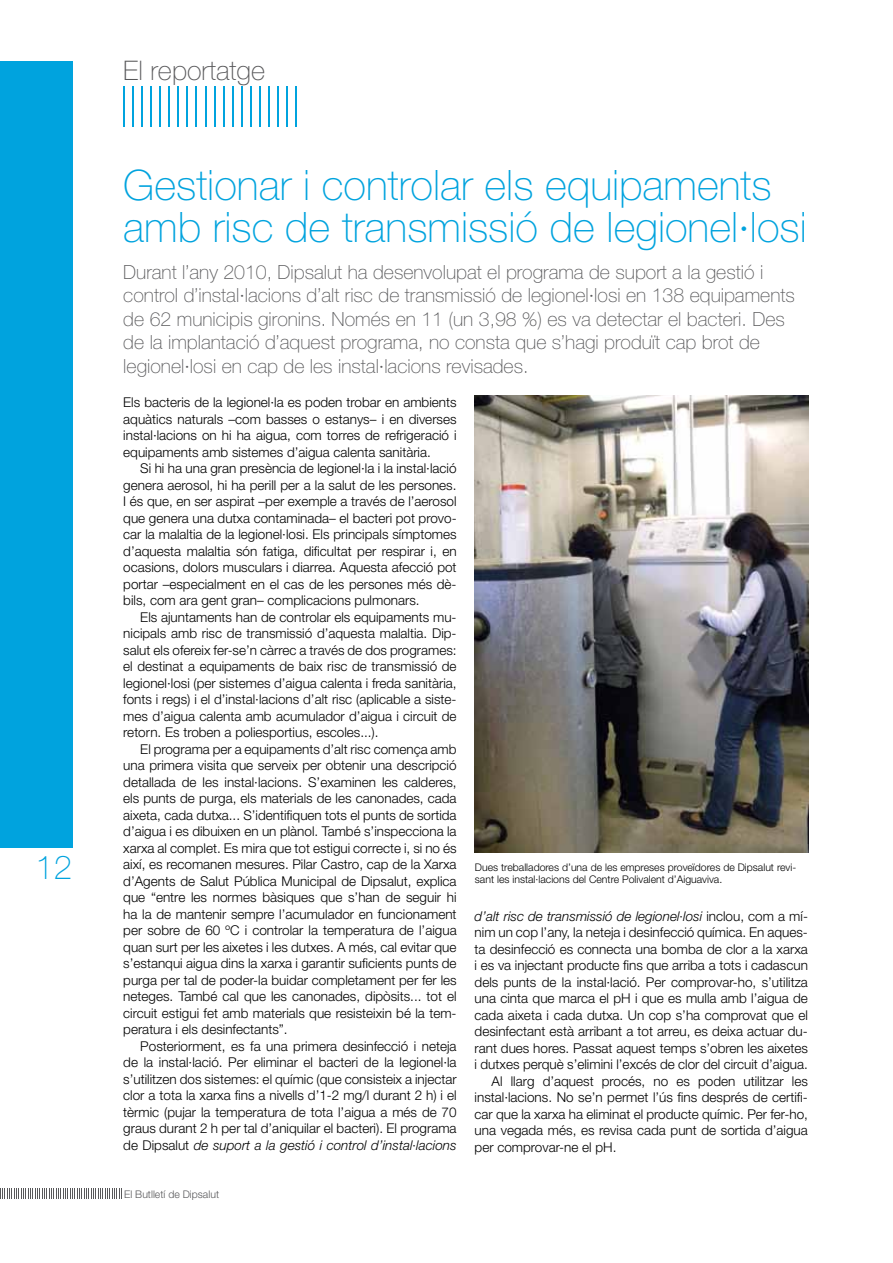
<style>
.page{position:relative;width:893px;height:1263px;background:#fff}
.page>*{position:absolute;margin:0;border:0;box-sizing:border-box;transform-origin:0 0}
.t1{font:100 42px/42px "Helvetica Neue LT Std";color:#00a3de}
.t2{font:100 33px "Helvetica Neue LT Std";color:#00a3de}
.t3{font:100 27px "Helvetica Neue LT Std";color:#58585a}
.t4{font:100 19.5px/23.4px "Helvetica Neue LT Std";color:#58585a}
.t5{font:300 13.5px/16.5px "Helvetica Neue LT Std";color:#000;text-align:justify}
.t6{font:italic 300 13.5px "Helvetica Neue LT Std";color:#000}
.t7{font:300 10.5px/12.6px "Helvetica Neue LT Std";color:#000}
.t8{font:300 10.5px "Helvetica Neue LT Std";color:#58585a}
.s1{font-style:italic}
.s2{font-style:normal}
</style>
<div class="page">
<svg style="left:0;top:1189px;width:122px;height:10px"></svg>
<div style="left:0;top:61px;width:72px;height:787px;background:#00a3de"></div>
<hr style="left:123px;top:86px;width:2px;height:40px;background:#00a3de">
<hr style="left:132px;top:86px;width:2px;height:40px;background:#00a3de">
<hr style="left:141px;top:86px;width:2px;height:40px;background:#00a3de">
<hr style="left:150px;top:86px;width:2px;height:40px;background:#00a3de">
<hr style="left:159px;top:86px;width:2px;height:40px;background:#00a3de">
<hr style="left:169px;top:86px;width:1px;height:40px;background:#00a3de">
<hr style="left:178px;top:86px;width:1px;height:40px;background:#00a3de">
<hr style="left:187px;top:86px;width:1px;height:40px;background:#00a3de">
<hr style="left:196px;top:86px;width:1px;height:40px;background:#00a3de">
<hr style="left:205px;top:86px;width:1px;height:40px;background:#00a3de">
<hr style="left:214px;top:86px;width:1px;height:40px;background:#00a3de">
<hr style="left:223px;top:86px;width:1px;height:40px;background:#00a3de">
<hr style="left:232px;top:86px;width:1px;height:40px;background:#00a3de">
<hr style="left:241px;top:86px;width:1px;height:40px;background:#00a3de">
<hr style="left:250px;top:86px;width:2px;height:40px;background:#00a3de">
<hr style="left:259px;top:86px;width:2px;height:40px;background:#00a3de">
<hr style="left:268px;top:86px;width:2px;height:40px;background:#00a3de">
<hr style="left:277px;top:86px;width:2px;height:40px;background:#00a3de">
<hr style="left:286px;top:86px;width:2px;height:40px;background:#00a3de">
<hr style="left:295px;top:86px;width:2px;height:40px;background:#00a3de">
<img style="left:475px;top:395px;width:333px;height:458px">
<h3 class="t3" style="left:123px;top:55px;width:143px">El reportatge</h3>
<h1 class="t1" style="left:123px;top:164px;width:685px">Gestionar i controlar els equipaments amb risc de transmissió de legionel·losi</h1>
<p class="t4" style="left:123px;top:260px;width:673px">Durant l’any 2010, Dipsalut ha desenvolupat el programa de suport a la gestió i control d’instal·lacions d’alt risc de transmissió de legionel·losi en 138 equipaments de 62 municipis gironins. Només en 11 (un 3,98 %) es va detectar el bacteri. Des de la implantació d’aquest programa, no consta que s’hagi produït cap brot de legionel·losi en cap de les instal·lacions revisades.</p>
<p class="t5" style="left:123px;top:394px;width:335px">Els bacteris de la legionel·la es poden trobar en ambients aquàtics naturals –com basses o estanys– i en diverses instal·lacions on hi ha aigua, com torres de refrigeració i equipaments amb sistemes d’aigua calenta sanitària.</p>
<p class="t5" style="left:123px;top:460px;width:335px;text-indent:17px">Si hi ha una gran presència de legionel·la i la instal·lació genera aerosol, hi ha perill per a la salut de les persones.<br>I és que, en ser aspirat –per exemple a través de l’aerosol que genera una dutxa contaminada– el bacteri pot provo&shy;car la malaltia de la legionel·losi. Els principals símptomes d’aquesta malaltia són fatiga, dificultat per respirar i, en ocasions, dolors musculars i diarrea. Aquesta afecció pot portar –especialment en el cas de les persones més dè&shy;bils, com ara gent gran– complicacions pulmonars.</p>
<p class="t5" style="left:123px;top:608px;width:335px;text-indent:17px">Els ajuntaments han de controlar els equipaments mu&shy;nicipals amb risc de transmissió d’aquesta malaltia. Dip&shy;salut els ofereix fer-se’n càrrec a través de dos programes: el destinat a equipaments de baix risc de transmissió de legionel·losi (per sistemes d’aigua calenta i freda sanitària, fonts i regs) i el d’instal·lacions d’alt risc (aplicable a siste&shy;mes d’aigua calenta amb acumulador d’aigua i circuit de retorn. Es troben a poliesportius, escoles...).</p>
<p class="t5" style="left:123px;top:740px;width:335px;text-indent:17px">El programa per a equipaments d’alt risc comença amb una primera visita que serveix per obtenir una descripció detallada de les instal·lacions. S’examinen les calderes, els punts de purga, els materials de les canonades, cada aixeta, cada dutxa... S’identifiquen tots el punts de sortida d’aigua i es dibuixen en un plànol. També s’inspecciona la xarxa al complet. Es mira que tot estigui correcte i, si no és així, es recomanen mesures. Pilar Castro, cap de la Xarxa d’Agents de Salut Pública Municipal de Dipsalut, explica que “entre les normes bàsiques que s’han de seguir hi ha la de mantenir sempre l’acumulador en funcionament per sobre de 60 ºC i controlar la temperatura de l’aigua quan surt per les aixetes i les dutxes. A més, cal evitar que s’estanqui aigua dins la xarxa i garantir suficients punts de purga per tal de poder-la buidar completament per fer les neteges. També cal que les canonades, dipòsits... tot el circuit estigui fet amb materials que resisteixin bé la tem&shy;peratura i els desinfectants”.</p>
<p class="t5" style="left:123px;top:1037px;width:335px;text-indent:17px">Posteriorment, es fa una primera desinfecció i neteja de la instal·lació. Per eliminar el bacteri de la legionel·la s’utilitzen dos sistemes: el químic (que consisteix a injectar clor a tota la xarxa fins a nivells d’1-2 mg/l durant 2 h) i el tèrmic (pujar la temperatura de tota l’aigua a més de 70 graus durant 2 h per tal d’aniquilar el bacteri). El programa de Dipsalut <span class="s1">de suport a la gestió i control d’instal·lacions</span></p>
<h2 class="t2" style="left:36px;top:848px;width:38px">12</h2>
<p class="t7" style="left:475px;top:860px;width:323px">Dues treballadores d’una de les empreses proveïdores de Dipsalut revi&shy;sant les instal·lacions del Centre Polivalent d’Aiguaviva.</p>
<p class="t6" style="left:475px;top:908px;width:335px">d’alt risc de transmissió de legionel·losi <span class="s2">inclou, com a mí-</span></p>
<p class="t5" style="left:475px;top:924px;width:335px">nim un cop l’any, la neteja i desinfecció química. En aques-</p>
<p class="t5" style="left:475px;top:940px;width:335px">ta desinfecció es connecta una bomba de clor a la xarxa</p>
<p class="t5" style="left:475px;top:957px;width:335px">i es va injectant producte fins que arriba a tots i cadascun</p>
<p class="t5" style="left:475px;top:973px;width:335px">dels punts de la instal·lació. Per comprovar-ho, s’utilitza</p>
<p class="t5" style="left:475px;top:990px;width:335px">una cinta que marca el pH i que es mulla amb l’aigua de</p>
<p class="t5" style="left:475px;top:1006px;width:335px">cada aixeta i cada dutxa. Un cop s’ha comprovat que el</p>
<p class="t5" style="left:475px;top:1023px;width:335px">desinfectant està arribant a tot arreu, es deixa actuar du-</p>
<p class="t5" style="left:475px;top:1039px;width:335px">rant dues hores. Passat aquest temps s’obren les aixetes</p>
<p class="t5" style="left:475px;top:1056px;width:335px">i dutxes perquè s’elimini l’excés de clor del circuit d’aigua.</p>
<p class="t5" style="left:492px;top:1072px;width:318px">Al llarg d’aquest procés, no es poden utilitzar les</p>
<p class="t5" style="left:475px;top:1089px;width:335px">instal·lacions. No se’n permet l’ús fins després de certifi-</p>
<p class="t5" style="left:475px;top:1105px;width:335px">car que la xarxa ha eliminat el producte químic. Per fer-ho,</p>
<p class="t5" style="left:475px;top:1122px;width:335px">una vegada més, es revisa cada punt de sortida d’aigua</p>
<p class="t5" style="left:475px;top:1138px;width:143px">per comprovar-ne el pH.</p>
<p class="t8" style="left:124px;top:1187px;width:96px">El Butlletí de Dipsalut</p>
</div>
